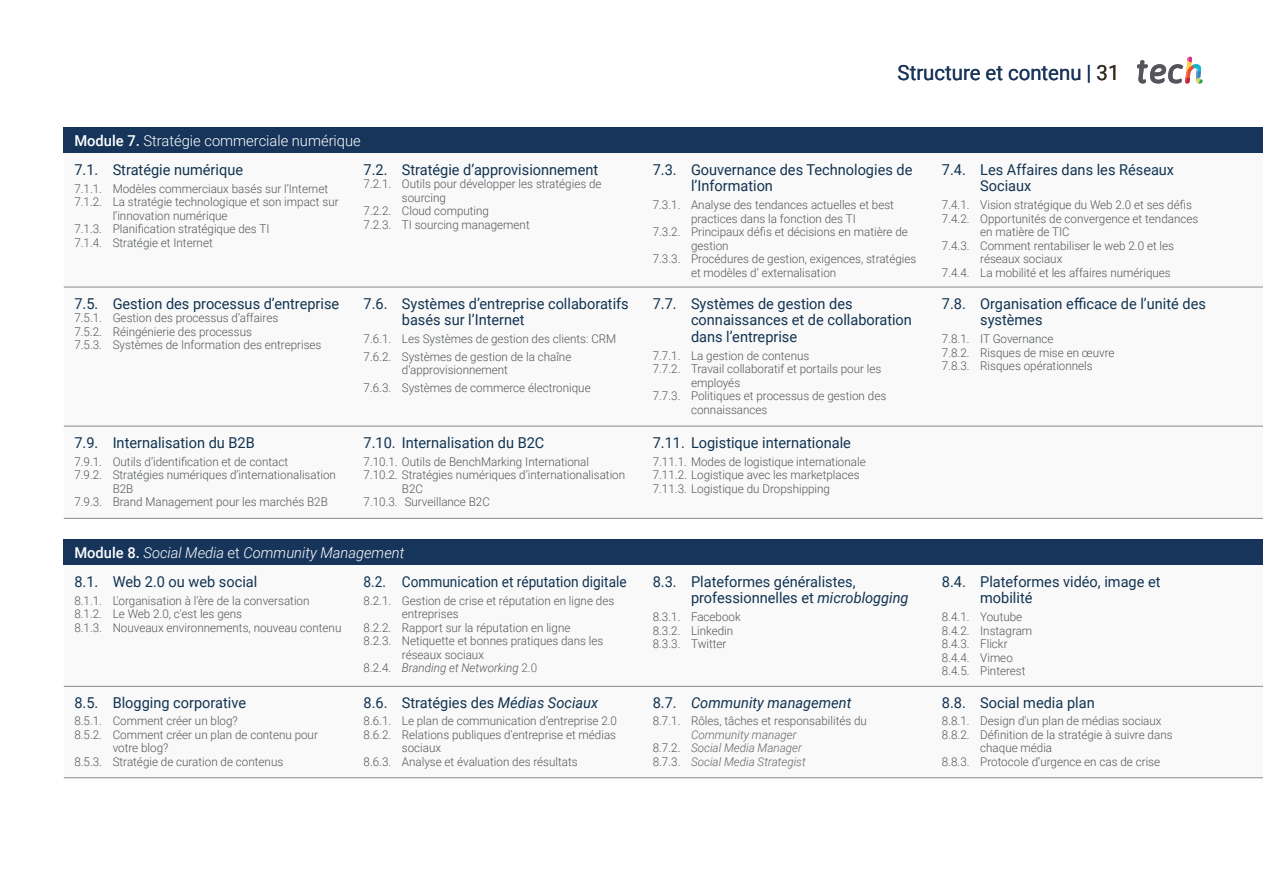
<style>
.page{position:relative;width:1263px;height:893px;background:#fff}
.page>*{position:absolute;margin:0;border:0;box-sizing:border-box;transform-origin:0 0}
.t1{font:21px "Roboto";color:#1a355c}
.t2{font:15px/16.5px "Roboto";color:#123352}
.t3{font:italic 300 15px "Roboto";color:#fff}
.t4{font:300 15px "Roboto";color:#fff}
.t5{font:15px "Roboto";color:#123352;scale:.91 1}
.t6{font:italic 15px "Roboto";color:#123352}
.t7{font:300 12px/13.5px "Roboto";color:#52555b}
.t8{font:italic 300 12px/13.5px "Roboto";color:#61646a}
.t9{font:italic 300 12px "Roboto";color:#52555b}
.s1{font-weight:500}
.s2{font-weight:500;font-style:normal}
.s3{font-style:normal}
.s4{font-style:normal;color:#61646a}
.s5{font-style:italic}
.s6{color:#312e20}
.s7{font-style:normal;color:#52555b}
</style>
<div class="page">
<svg style="left:1137px;top:57px;width:65px;height:27px"></svg>
<div style="left:64px;top:153px;width:1199px;height:366px;background:#f8f9f8"></div>
<hr style="left:64px;top:426px;width:1199px;height:1px;background:#878a8e">
<hr style="left:64px;top:518px;width:1199px;height:1px;background:#878a8e">
<div style="left:64px;top:128px;width:1199px;height:25px;background:#17355b"></div>
<div style="left:64px;top:565px;width:1199px;height:213px;background:#f8f9f8"></div>
<hr style="left:64px;top:777px;width:1199px;height:1px;background:#878a8e">
<div style="left:64px;top:539px;width:1199px;height:26px;background:#17355b"></div>
<hr style="left:64px;top:287px;width:1199px;height:1px;background:#878a8e">
<hr style="left:64px;top:686px;width:1199px;height:1px;background:#878a8e">
<p class="t4" style="left:74px;top:130px;width:288px"><span class="s1">Module 7.</span> Stratégie commerciale numérique</p>
<p class="t2" style="left:74px;top:161px;width:170px">7.1. Stratégie numérique</p>
<p class="t7" style="left:74px;top:181px;width:255px">7.1.1. Modèles commerciaux basés sur l’Internet</p>
<p class="t7" style="left:74px;top:195px;width:266px">7.1.2. La stratégie technologique et son impact sur</p>
<p class="t7" style="left:113px;top:208px;width:116px">l’innovation numérique</p>
<p class="t7" style="left:74px;top:222px;width:196px">7.1.3. Planification stratégique des TI</p>
<p class="t7" style="left:74px;top:235px;width:140px">7.1.4. Stratégie et Internet</p>
<p class="t2" style="left:74px;top:295px;width:266px">7.5. Gestion des processus d’entreprise</p>
<p class="t7" style="left:74px;top:311px;width:249px">7.5.1. Gestion des processus d’affaires<br>7.5.2. Réingénierie des processus<br>7.5.3. Systèmes de Information des entreprises</p>
<p class="t2" style="left:74px;top:434px;width:182px">7.9. Internalisation du B2B</p>
<p class="t7" style="left:74px;top:454px;width:215px">7.9.1. Outils d’identification et de contact</p>
<p class="t7" style="left:74px;top:468px;width:263px">7.9.2. Stratégies numériques d’internationalisation</p>
<p class="t7" style="left:113px;top:481px;width:22px">B2B</p>
<p class="t7" style="left:74px;top:495px;width:255px">7.9.3. Brand Management pour les marchés B2B</p>
<p class="t2" style="left:364px;top:161px;width:236px">7.2. Stratégie d’approvisionnement</p>
<p class="t7" style="left:364px;top:177px;width:239px">7.2.1. Outils pour développer les stratégies de</p>
<p class="t7" style="left:402px;top:190px;width:46px">sourcing</p>
<p class="t7" style="left:364px;top:204px;width:127px">7.2.2. Cloud computing</p>
<p class="t7" style="left:364px;top:217px;width:168px">7.2.3. TI sourcing management</p>
<p class="t2" style="left:402px;top:295px;width:228px;text-indent:-38px">7.6. Systèmes d’entreprise collaboratifs basés sur l’Internet</p>
<p class="t7" style="left:364px;top:330px;width:254px;line-height:17.7px">7.6.1. Les Systèmes de gestion des clients: CRM<br>7.6.2. Systèmes de gestion de la chaîne</p>
<p class="t7" style="left:364px;top:361px;width:229px;line-height:17.7px;text-indent:38px">d’approvisionnement<br>7.6.3. Systèmes de commerce électronique</p>
<p class="t2" style="left:364px;top:434px;width:182px">7.10. Internalisation du B2C</p>
<p class="t7" style="left:364px;top:454px;width:227px">7.10.1. Outils de BenchMarking International</p>
<p class="t7" style="left:364px;top:468px;width:263px">7.10.2. Stratégies numériques d’internationalisation</p>
<p class="t7" style="left:402px;top:481px;width:23px">B2C</p>
<p class="t7" style="left:364px;top:495px;width:128px">7.10.3. Surveillance B2C</p>
<p class="t3" style="left:74px;top:542px;width:331px"><span class="s2">Module 8.</span> Social Media <span class="s3">et</span> Community Management</p>
<p class="t2" style="left:74px;top:573px;width:184px">8.1. Web 2.0 ou web social</p>
<p class="t7" style="left:74px;top:593px;width:268px">8.1.1. L'organisation à l'ère de la conversation<br>8.1.2. Le Web 2.0, c'est les gens<br>8.1.3. Nouveaux environnements, nouveau contenu</p>
<p class="t2" style="left:74px;top:694px;width:173px">8.5. Blogging corporative</p>
<p class="t7" style="left:74px;top:714px;width:165px">8.5.1. Comment créer un blog?</p>
<p class="t7" style="left:74px;top:727px;width:245px">8.5.2. Comment créer un plan de contenu pour</p>
<p class="t7" style="left:113px;top:741px;width:57px">votre blog?</p>
<p class="t7" style="left:74px;top:754px;width:210px">8.5.3. Stratégie de curation de contenus</p>
<p class="t5" style="left:364px;top:571px;width:291px">8.2. Communication et réputation digitale</p>
<p class="t7" style="left:364px;top:593px;width:252px">8.2.1. Gestion de crise et réputation en ligne des</p>
<p class="t7" style="left:402px;top:607px;width:58px">entreprises</p>
<p class="t7" style="left:364px;top:620px;width:208px">8.2.2. Rapport sur la réputation en ligne</p>
<p class="t7" style="left:364px;top:634px;width:241px">8.2.3. Netiquette et bonnes pratiques dans les</p>
<p class="t7" style="left:402px;top:647px;width:84px">réseaux sociaux</p>
<p class="t9" style="left:364px;top:659px;width:175px"><span class="s3">8.2.4.</span> Branding et Networking <span class="s4">2.0</span></p>
<p class="t2" style="left:364px;top:694px;width:236px">8.6. Stratégies des <span class="s5">Médias Sociaux</span></p>
<p class="t7" style="left:364px;top:714px;width:255px">8.6.1. Le plan de communication d’entreprise 2.0</p>
<p class="t7" style="left:364px;top:727px;width:254px">8.6.2. Relations publiques d'entreprise et médias</p>
<p class="t7" style="left:402px;top:741px;width:41px">sociaux</p>
<p class="t7" style="left:364px;top:754px;width:216px">8.6.3. Analyse et évaluation des résultats</p>
<h1 class="t1" style="left:898px;top:57px;width:223px">Structure et contenu | <span class="s6">31</span></h1>
<p class="t2" style="left:691px;top:161px;width:223px;text-indent:-38px">7.3. Gouvernance des Technologies de l’Information</p>
<p class="t7" style="left:653px;top:198px;width:243px">7.3.1. Analyse des tendances actuelles et best</p>
<p class="t7" style="left:691px;top:211px;width:166px">practices dans la fonction des TI</p>
<p class="t7" style="left:653px;top:225px;width:257px">7.3.2. Principaux défis et décisions en matière de</p>
<p class="t7" style="left:691px;top:238px;width:39px">gestion</p>
<p class="t7" style="left:653px;top:252px;width:265px">7.3.3. Procédures de gestion, exigences, stratégies</p>
<p class="t7" style="left:691px;top:265px;width:147px">et modèles d’ externalisation</p>
<p class="t2" style="left:691px;top:295px;width:222px;text-indent:-38px">7.7. Systèmes de gestion des connaissances et de collaboration dans l’entreprise</p>
<p class="t7" style="left:653px;top:348px;width:158px">7.7.1. La gestion de contenus</p>
<p class="t7" style="left:653px;top:362px;width:230px">7.7.2. Travail collaboratif et portails pour les</p>
<p class="t7" style="left:691px;top:375px;width:51px">employés</p>
<p class="t7" style="left:653px;top:389px;width:235px">7.7.3. Politiques et processus de gestion des</p>
<p class="t7" style="left:691px;top:402px;width:78px">connaissances</p>
<p class="t2" style="left:653px;top:434px;width:200px">7.11. Logistique internationale</p>
<p class="t7" style="left:653px;top:454px;width:214px">7.11.1. Modes de logistique internationale<br>7.11.2. Logistique avec les marketplaces<br>7.11.3. Logistique du Dropshipping</p>
<p class="t2" style="left:980px;top:161px;width:195px;text-indent:-38px">7.4. Les Affaires dans les Réseaux<br>Sociaux</p>
<p class="t7" style="left:942px;top:198px;width:251px">7.4.1. Vision stratégique du Web 2.0 et ses défis</p>
<p class="t7" style="left:942px;top:211px;width:258px">7.4.2. Opportunités de convergence et tendances</p>
<p class="t7" style="left:980px;top:225px;width:91px">en matière de TIC</p>
<p class="t7" style="left:942px;top:238px;width:234px">7.4.3. Comment rentabiliser le web 2.0 et les</p>
<p class="t7" style="left:980px;top:252px;width:84px">réseaux sociaux</p>
<p class="t7" style="left:942px;top:265px;width:230px">7.4.4. La mobilité et les affaires numériques</p>
<p class="t2" style="left:980px;top:295px;width:227px;text-indent:-38px">7.8. Organisation efficace de l’unité des systèmes</p>
<p class="t7" style="left:942px;top:332px;width:174px">7.8.1. IT Governance<br>7.8.2. Risques de mise en œuvre<br>7.8.3. Risques opérationnels</p>
<p class="t2" style="left:691px;top:573px;width:219px;text-indent:-38px">8.3. Plateformes généralistes, professionnelles et <span class="s5">microblogging</span></p>
<p class="t7" style="left:653px;top:610px;width:90px">8.3.1. Facebook<br>8.3.2. Linkedin<br>8.3.3. Twitter</p>
<p class="t6" style="left:653px;top:692px;width:200px"><span class="s3">8.7.</span> Community management</p>
<p class="t7" style="left:653px;top:714px;width:216px">8.7.1. Rôles, tâches et responsabilités du</p>
<p class="t8" style="left:653px;top:727px;width:154px;text-indent:38px">Community manager<br><span class="s7">8.7.2.</span> Social Media Manager<br><span class="s7">8.7.3.</span> Social Media Strategist</p>
<p class="t2" style="left:980px;top:573px;width:182px;text-indent:-38px">8.4. Plateformes vidéo, image et mobilité</p>
<p class="t7" style="left:942px;top:610px;width:92px">8.4.1. Youtube<br>8.4.2. Instagram<br>8.4.3. Flickr<br>8.4.4. Vimeo<br>8.4.5. Pinterest</p>
<p class="t2" style="left:942px;top:694px;width:154px">8.8. Social media plan</p>
<p class="t7" style="left:942px;top:714px;width:221px">8.8.1. Design d'un plan de médias sociaux</p>
<p class="t7" style="left:942px;top:727px;width:232px">8.8.2. Définition de la stratégie à suivre dans</p>
<p class="t7" style="left:980px;top:741px;width:74px">chaque média</p>
<p class="t7" style="left:942px;top:754px;width:220px">8.8.3. Protocole d’urgence en cas de crise</p>
</div>
